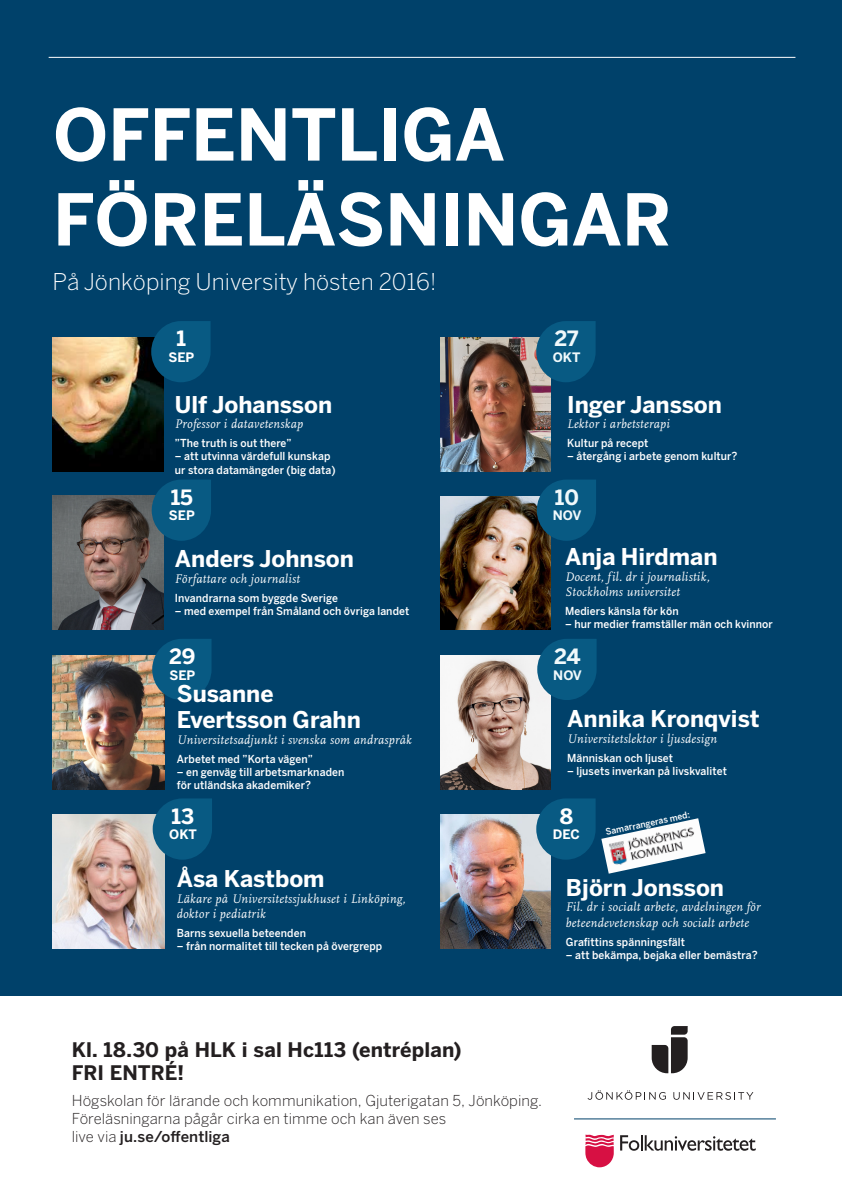
<style>
.page{position:relative;width:842px;height:1191px;background:#fff}
.page>*{position:absolute;margin:0;border:0;box-sizing:border-box;transform-origin:0 0}
.t1{font:700 70.7px/84.9px "Benton Sans";color:#fff}
.Föreläsarens_namn{font:700 22.9px/26px "Benton Sans";color:#fff}
.t2{font:300 22.9px "Benton Sans";color:#fff}
.t3{font:700 20.9px "Benton Sans";color:#fff}
.t4{font:700 20.9px "Benton Sans";color:#f0f9fb}
.t5{font:700 19.9px "Benton Sans";letter-spacing:.005em;color:#231f20}
.t6{font:300 14.9px/17.9px "Benton Sans";letter-spacing:.005em;color:#231f20}
.t7{font:500 14.9px "Benton Sans";letter-spacing:.005em;color:#231f20}
.Yrkestitel{font:italic 13px/15.5px "Scala OT";letter-spacing:.025em;color:#fff;scale:.95 1}
.t8{font:700 13px "Benton Sans";color:#fff}
.t9{font:700 13px "Benton Sans";letter-spacing:-.01em;color:#f0f9fb}
.Föreläsningens_titel{font:500 11px/13.2px "Benton Sans";letter-spacing:.01em;color:#fff;scale:.95 1}
.Föreläsningens_titel-2{font:500 9px "Benton Sans";color:#fff;scale:.95 1}
.s1{font-weight:300}
</style>
<div class="page">
<div style="left:0;top:0;width:842px;height:995px;background:#00416a"></div>
<img style="left:440px;top:337px;width:111px;height:134px">
<hr style="left:49px;top:57px;width:746px;height:1px;background:#fff">
<svg style="left:585px;top:1134px;width:29px;height:33px"></svg>
<svg style="left:620px;top:1135px;width:136px;height:15px"></svg>
<img style="left:53px;top:495px;width:111px;height:134px">
<img style="left:53px;top:337px;width:111px;height:134px">
<img style="left:53px;top:655px;width:112px;height:134px">
<img style="left:53px;top:814px;width:112px;height:134px">
<img style="left:440px;top:496px;width:111px;height:134px">
<img style="left:440px;top:655px;width:111px;height:134px">
<svg style="left:652px;top:1026px;width:36px;height:47px"></svg>
<svg style="left:587px;top:1090px;width:79px;height:9px"></svg>
<svg style="left:673px;top:1092px;width:80px;height:7px"></svg>
<hr style="left:574px;top:1118px;width:202px;height:1px;background:#00416a">
<svg style="left:151px;top:321px;width:60px;height:61px;background:#065279"></svg>
<svg style="left:152px;top:480px;width:59px;height:61px;background:#0b587f"></svg>
<img style="left:440px;top:814px;width:111px;height:134px">
<svg style="left:152px;top:639px;width:60px;height:61px;background:#115a7f"></svg>
<svg style="left:153px;top:798px;width:59px;height:61px;background:#105c83"></svg>
<svg style="left:536px;top:321px;width:60px;height:61px;background:#125c82"></svg>
<svg style="left:537px;top:480px;width:59px;height:61px;background:#0a557b"></svg>
<svg style="left:537px;top:639px;width:60px;height:61px;background:#135f86"></svg>
<svg style="left:536px;top:798px;width:60px;height:61px;background:#125e85"></svg>
<img style="left:601px;top:818px;width:105px;height:55px">
<p class="t1" style="left:53px;top:91px;width:620px">OFFENTLIGA<br>FÖRELÄSNINGAR</p>
<p class="t2" style="left:53px;top:268px;width:386px">På Jönköping University hösten 2016!</p>
<p class="t3" style="left:177px;top:326px;width:11px">1</p>
<p class="t8" style="left:168px;top:349px;width:27px">SEP</p>
<p class="Föreläsarens_namn" style="left:175px;top:391px;width:159px">Ulf Johansson</p>
<p class="Yrkestitel" style="left:175px;top:417px;width:137px">Professor i datavetenskap</p>
<p class="Föreläsningens_titel" style="left:175px;top:436px;width:124px">”The truth is out there”</p>
<p class="Föreläsningens_titel" style="left:175px;top:450px;width:171px">– att utvinna värdefull kunskap ur stora datamängder (big data)</p>
<p class="t3" style="left:171px;top:485px;width:24px">15</p>
<p class="t8" style="left:169px;top:508px;width:27px">SEP</p>
<p class="Föreläsarens_namn" style="left:175px;top:545px;width:181px">Anders Johnson</p>
<p class="Yrkestitel" style="left:175px;top:571px;width:133px">Författare och journalist</p>
<p class="Föreläsningens_titel" style="left:175px;top:591px;width:173px">Invandrarna som byggde Sverige</p>
<p class="Föreläsningens_titel" style="left:175px;top:604px;width:248px">– med exempel från Småland och övriga landet</p>
<p class="t3" style="left:169px;top:644px;width:28px">29</p>
<p class="t8" style="left:169px;top:667px;width:27px">SEP</p>
<p class="Föreläsarens_namn" style="left:177px;top:680px;width:186px">Susanne<br>Evertsson Grahn</p>
<p class="Yrkestitel" style="left:177px;top:732px;width:249px">Universitetsadjunkt i svenska som andraspråk</p>
<p class="Föreläsningens_titel" style="left:177px;top:752px;width:145px">Arbetet med ”Korta vägen”</p>
<p class="Föreläsningens_titel" style="left:177px;top:765px;width:178px">– en genväg till arbetsmarknaden för utländska akademiker?</p>
<p class="t3" style="left:172px;top:803px;width:24px">13</p>
<p class="t8" style="left:169px;top:826px;width:29px">OKT</p>
<p class="Föreläsarens_namn" style="left:177px;top:865px;width:149px">Åsa Kastbom</p>
<p class="Yrkestitel" style="left:177px;top:891px;width:242px">Läkare på Universitetssjukhuset i Linköping, doktor i pediatrik</p>
<p class="Föreläsningens_titel" style="left:177px;top:926px;width:137px">Barns sexuella beteenden</p>
<p class="Föreläsningens_titel" style="left:177px;top:939px;width:218px">– från normalitet till tecken på övergrepp</p>
<p class="t4" style="left:554px;top:326px;width:26px">27</p>
<p class="t9" style="left:553px;top:349px;width:29px">OKT</p>
<p class="Föreläsarens_namn" style="left:567px;top:391px;width:156px">Inger Jansson</p>
<p class="Yrkestitel" style="left:567px;top:417px;width:110px">Lektor i arbetsterapi</p>
<p class="Föreläsningens_titel" style="left:567px;top:436px;width:87px">Kultur på recept</p>
<p class="Föreläsningens_titel" style="left:567px;top:450px;width:181px">– återgång i arbete genom kultur?</p>
<p class="t4" style="left:555px;top:485px;width:25px">10</p>
<p class="t9" style="left:553px;top:508px;width:30px">NOV</p>
<p class="Föreläsarens_namn" style="left:565px;top:544px;width:154px">Anja Hirdman</p>
<p class="Yrkestitel" style="left:565px;top:569px;width:154px">Docent, fil. dr i journalistik,<br>Stockholms universitet</p>
<p class="Föreläsningens_titel" style="left:565px;top:604px;width:121px">Mediers känsla för kön</p>
<p class="Föreläsningens_titel" style="left:565px;top:618px;width:220px">– hur medier framställer män och kvinnor</p>
<p class="t4" style="left:554px;top:644px;width:28px">24</p>
<p class="t9" style="left:553px;top:667px;width:30px">NOV</p>
<p class="Föreläsarens_namn" style="left:567px;top:705px;width:194px">Annika Kronqvist</p>
<p class="Yrkestitel" style="left:567px;top:731px;width:159px">Universitetslektor i ljusdesign</p>
<p class="Föreläsningens_titel" style="left:567px;top:751px;width:113px">Människan och ljuset</p>
<p class="Föreläsningens_titel" style="left:567px;top:764px;width:170px">– ljusets inverkan på livskvalitet</p>
<p class="t3" style="left:560px;top:803px;width:15px">8</p>
<p class="t8" style="left:553px;top:826px;width:28px">DEC</p>
<p class="Föreläsningens_titel-2" style="left:605px;top:826px;width:92px;rotate:-12deg">Samarrangeras med:</p>
<p class="Föreläsarens_namn" style="left:566px;top:874px;width:160px">Björn Jonsson</p>
<p class="Yrkestitel" style="left:566px;top:899px;width:206px">Fil. dr i socialt arbete, avdelningen för beteendevetenskap och socialt arbete</p>
<p class="Föreläsningens_titel" style="left:566px;top:935px;width:127px">Grafittins spänningsfält</p>
<p class="Föreläsningens_titel" style="left:566px;top:948px;width:203px">– att bekämpa, bejaka eller bemästra?</p>
<p class="t5" style="left:72px;top:1037px;width:391px">Kl. 18.30 på HLK i sal Hc113 (entréplan)</p>
<p class="t5" style="left:72px;top:1061px;width:114px">FRI ENTRÉ!</p>
<p class="t6" style="left:72px;top:1091px;width:472px">Högskolan för lärande och kommunikation, Gjuterigatan 5, Jönköping.<br>Föreläsningarna pågår cirka en timme och kan även ses</p>
<p class="t7" style="left:72px;top:1128px;width:160px"><span class="s1">live via</span> ju.se/offentliga</p>
</div>
